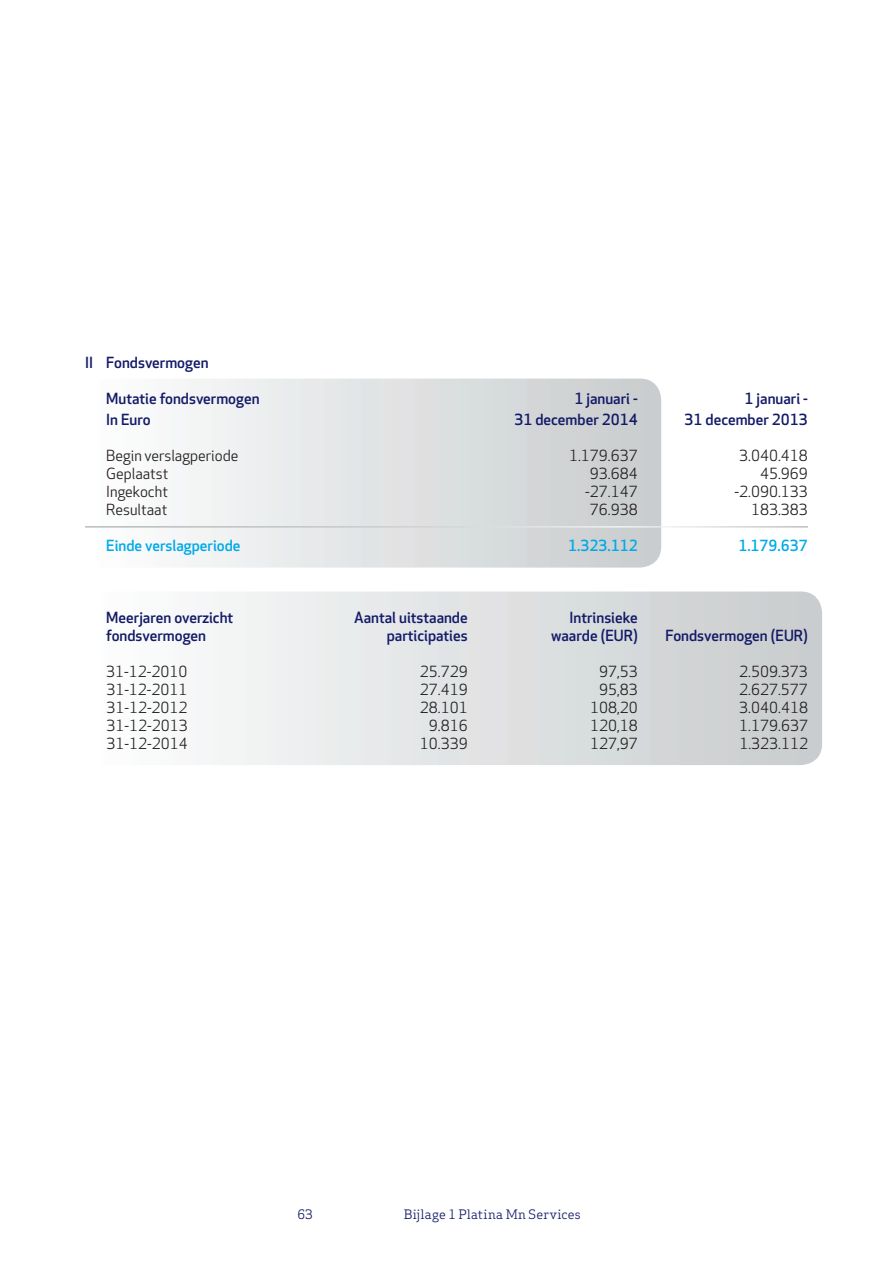
<style>
.page{position:relative;width:893px;height:1263px;background:#fff}
.page>*{position:absolute;margin:0;border:0;box-sizing:border-box;transform-origin:0 0}
.t1{font:15px "Apex New";color:#231f20}
.t2{font:500 15px "Apex New";color:#131a67}
.t3{font:500 15px "Apex New";color:#00aae9}
.t4{font:12.75px "Apex Serif";letter-spacing:.01em;color:#131a67}
</style>
<div class="page">
<svg style="left:219px;top:591px;width:603px;height:174px;background:#dde0e1"></svg>
<svg style="left:85px;top:379px;width:576px;height:189px"></svg>
<hr style="left:85px;top:526px;width:723px;height:1px;background:#fff">
<p class="t2" style="left:85px;top:352px;width:125px">II Fondsvermogen</p>
<p class="t2" style="left:106px;top:388px;width:155px">Mutatie fondsvermogen</p>
<p class="t2" style="left:574px;top:388px;width:65px">1 januari -</p>
<p class="t2" style="left:745px;top:388px;width:65px">1 januari -</p>
<p class="t2" style="left:106px;top:409px;width:46px">In Euro</p>
<p class="t2" style="left:514px;top:409px;width:125px">31 december 2014</p>
<p class="t2" style="left:684px;top:409px;width:125px">31 december 2013</p>
<p class="t1" style="left:106px;top:446px;width:134px">Begin verslagperiode</p>
<p class="t1" style="left:569px;top:446px;width:70px">1.179.637</p>
<p class="t1" style="left:739px;top:446px;width:70px">3.040.418</p>
<p class="t1" style="left:106px;top:464px;width:64px">Geplaatst</p>
<p class="t1" style="left:590px;top:464px;width:49px">93.684</p>
<p class="t1" style="left:760px;top:464px;width:49px">45.969</p>
<p class="t1" style="left:106px;top:482px;width:63px">Ingekocht</p>
<p class="t1" style="left:585px;top:482px;width:54px">-27.147</p>
<p class="t1" style="left:735px;top:482px;width:75px">-2.090.133</p>
<p class="t1" style="left:106px;top:500px;width:63px">Resultaat</p>
<p class="t1" style="left:590px;top:500px;width:49px">76.938</p>
<p class="t1" style="left:751px;top:500px;width:58px">183.383</p>
<p class="t3" style="left:106px;top:535px;width:136px">Einde verslagperiode</p>
<p class="t3" style="left:568px;top:535px;width:71px">1.323.112</p>
<p class="t3" style="left:738px;top:535px;width:71px">1.179.637</p>
<p class="t2" style="left:106px;top:607px;width:128px">Meerjaren overzicht</p>
<p class="t2" style="left:354px;top:607px;width:115px">Aantal uitstaande</p>
<p class="t2" style="left:570px;top:607px;width:70px">Intrinsieke</p>
<p class="t2" style="left:106px;top:625px;width:101px">fondsvermogen</p>
<p class="t2" style="left:387px;top:625px;width:82px">participaties</p>
<p class="t2" style="left:551px;top:625px;width:88px">waarde (EUR)</p>
<p class="t2" style="left:665px;top:625px;width:144px">Fondsvermogen (EUR)</p>
<p class="t1" style="left:106px;top:662px;width:83px">31-12-2010</p>
<p class="t1" style="left:420px;top:662px;width:49px">25.729</p>
<p class="t1" style="left:599px;top:662px;width:40px">97,53</p>
<p class="t1" style="left:739px;top:662px;width:70px">2.509.373</p>
<p class="t1" style="left:106px;top:680px;width:83px">31-12-2011</p>
<p class="t1" style="left:420px;top:680px;width:49px">27.419</p>
<p class="t1" style="left:599px;top:680px;width:40px">95,83</p>
<p class="t1" style="left:739px;top:680px;width:70px">2.627.577</p>
<p class="t1" style="left:106px;top:698px;width:83px">31-12-2012</p>
<p class="t1" style="left:420px;top:698px;width:49px">28.101</p>
<p class="t1" style="left:590px;top:698px;width:49px">108,20</p>
<p class="t1" style="left:739px;top:698px;width:70px">3.040.418</p>
<p class="t1" style="left:106px;top:716px;width:83px">31-12-2013</p>
<p class="t1" style="left:429px;top:716px;width:40px">9.816</p>
<p class="t1" style="left:590px;top:716px;width:49px">120,18</p>
<p class="t1" style="left:739px;top:716px;width:70px">1.179.637</p>
<p class="t1" style="left:106px;top:734px;width:83px">31-12-2014</p>
<p class="t1" style="left:420px;top:734px;width:49px">10.339</p>
<p class="t1" style="left:590px;top:734px;width:49px">127,97</p>
<p class="t1" style="left:739px;top:734px;width:70px">1.323.112</p>
<p class="t4" style="left:298px;top:1206px;width:17px">63</p>
<p class="t4" style="left:404px;top:1206px;width:178px">Bijlage 1 Platina Mn Services</p>
</div>
